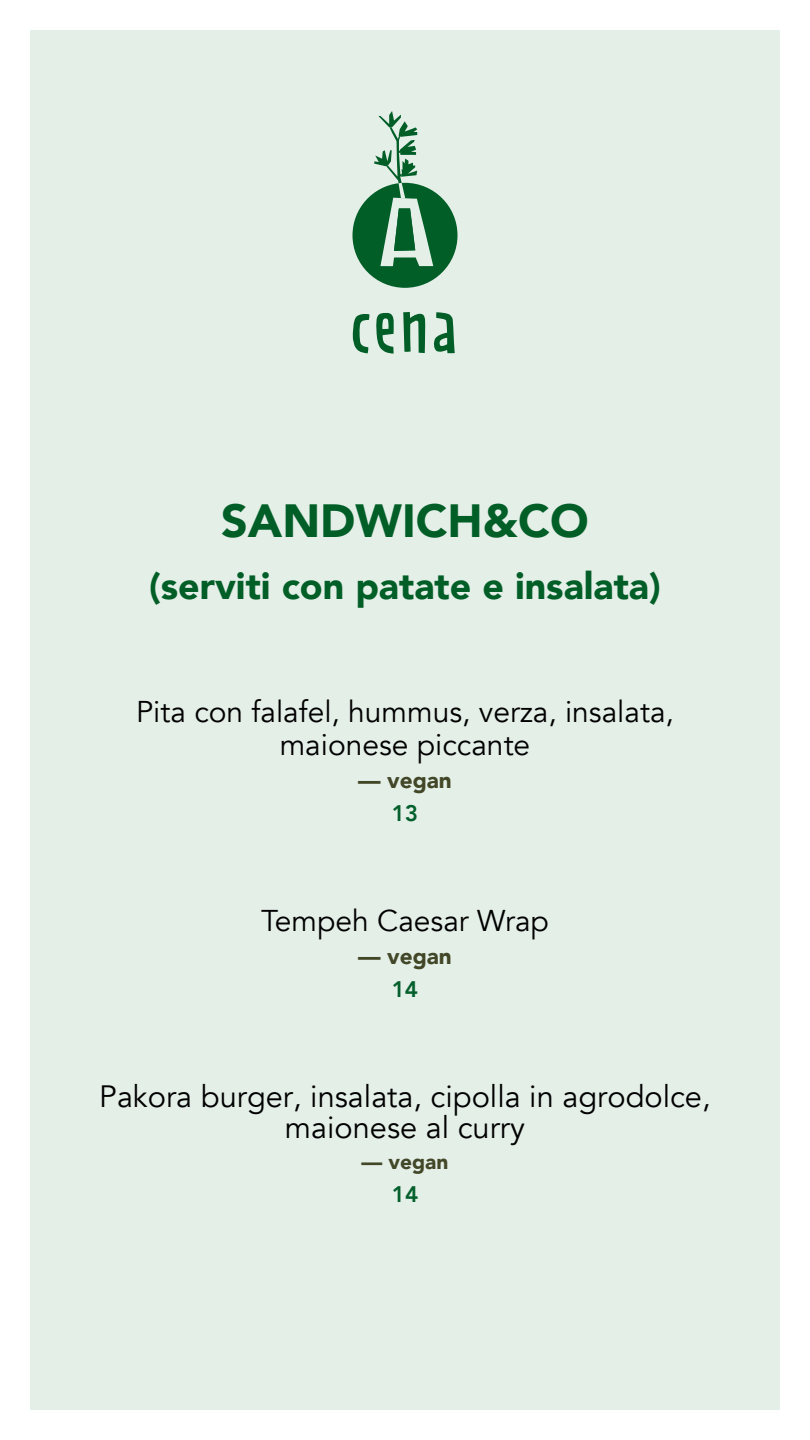
<style>
.page{position:relative;width:810px;height:1440px;background:#fff}
.page>*{position:absolute;margin:0;border:0;box-sizing:border-box;transform-origin:0 0}
.t1{font:70.5px "Prater Block Two Fill";color:#015e27}
.t2{font:900 46.5px "Avenir";color:#015e27}
.t3{font:900 37.5px "Avenir";color:#015e27}
.t4{font:30.83px/30.7px "Avenir";color:#000;text-align:center}
.t5{font:30px/33px "Avenir";color:#000;text-align:center}
.t6{font:900 22.5px "Avenir";color:#424727}
.t7{font:800 22.5px "Avenir";color:#035f2c}
.t8{font:900 20.85px "Avenir";color:#424727}
</style>
<div class="page">
<div style="left:30px;top:30px;width:750px;height:1380px;background:#e4efe8"></div>
<svg style="left:352px;top:111px;width:106px;height:177px;background:#85b297"></svg>
<h1 class="t1" style="left:350px;top:284px;width:117px">cena</h1>
<h2 class="t2" style="left:221px;top:481px;width:369px">SANDWICH&amp;CO</h2>
<p class="t3" style="left:149px;top:554px;width:513px">(serviti con patate e insalata)</p>
<p class="t5" style="left:136px;top:696px;width:539px">Pita con falafel, hummus, verza, insalata, maionese piccante</p>
<p class="t6" style="left:358px;top:761px;width:95px">— vegan</p>
<p class="t7" style="left:392px;top:796px;width:28px">13</p>
<p class="t5" style="left:261px;top:905px;width:289px">Tempeh Caesar Wrap</p>
<p class="t6" style="left:358px;top:937px;width:95px">— vegan</p>
<p class="t7" style="left:392px;top:972px;width:28px">14</p>
<p class="t4" style="left:99px;top:1082px;width:613px">Pakora burger, insalata, cipolla in agrodolce, maionese al curry</p>
<p class="t8" style="left:362px;top:1143px;width:88px">— vegan</p>
<p class="t7" style="left:392px;top:1176px;width:28px">14</p>
</div>
